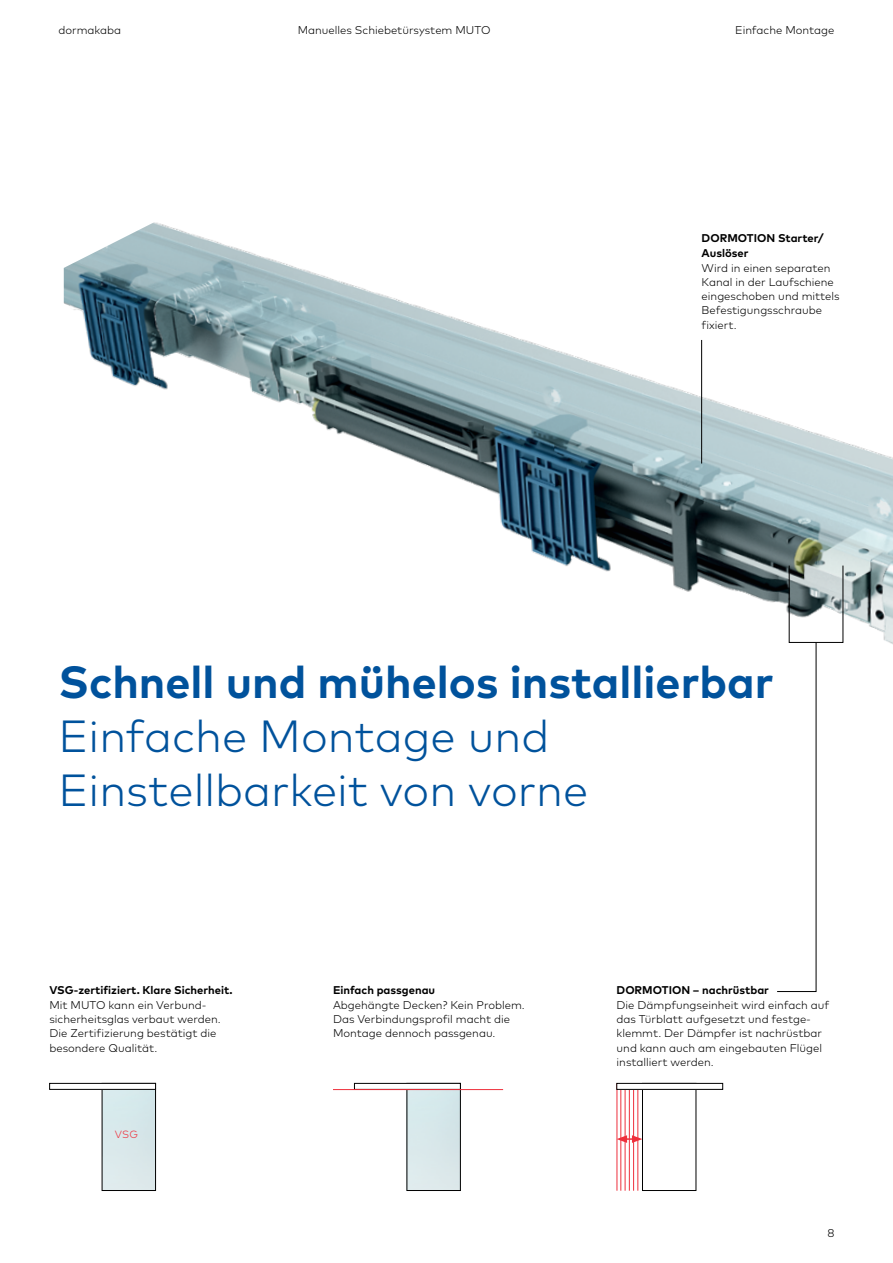
<style>
.page{position:relative;width:893px;height:1263px;background:#fff}
.page>*{position:absolute;margin:0;border:0;box-sizing:border-box;transform-origin:0 0}
.t1{font:300 45px/54px "Mark Pro";color:#00529c}
.t2{font:700 45px "Mark Pro";color:#00529c}
.t3{font:300 11.25px/14.2px "Mark Pro";color:#000}
.t4{font:700 11.25px/15px "Mark Pro";color:#000}
.t5{font:300 10.5px "Mark Pro";color:#ee303c}
</style>
<div class="page">
<img style="left:64px;top:222px;width:829px;height:422px">
<hr style="left:701px;top:340px;width:1px;height:123px;background:#000">
<svg style="left:776px;top:642px;width:41px;height:350px"></svg>
<div style="left:789px;top:565px;width:54px;height:78px;border:1px solid #000"></div>
<div style="left:104px;top:1089px;width:50px;height:100px;background:#d8e9eb"></div>
<div style="left:102px;top:1083px;width:54px;height:108px;border:1px solid #000"></div>
<div style="left:50px;top:1083px;width:106px;height:6px;background:#fff"></div>
<div style="left:49px;top:1083px;width:107px;height:6px;border:1px solid #000"></div>
<hr style="left:617px;top:1083px;width:1px;height:108px;background:#ee303c">
<hr style="left:621px;top:1083px;width:1px;height:108px;background:#ee303c">
<hr style="left:625px;top:1083px;width:1px;height:108px;background:#ee303c">
<hr style="left:629px;top:1083px;width:1px;height:108px;background:#ee303c">
<hr style="left:633px;top:1083px;width:1px;height:108px;background:#ee303c">
<hr style="left:638px;top:1083px;width:1px;height:108px;background:#ee303c">
<svg style="left:617px;top:1135px;width:25px;height:8px"></svg>
<div style="left:642px;top:1083px;width:54px;height:108px;border:1px solid #000"></div>
<div style="left:617px;top:1083px;width:106px;height:6px;background:#fff"></div>
<div style="left:617px;top:1083px;width:106px;height:6px;border:1px solid #000"></div>
<div style="left:407px;top:1083px;width:54px;height:108px;border:1px solid #000"></div>
<div style="left:354px;top:1083px;width:106px;height:6px;background:#fff"></div>
<div style="left:354px;top:1083px;width:107px;height:6px;border:1px solid #000"></div>
<hr style="left:333px;top:1089px;width:170px;height:1px;background:#ee303c">
<p class="t3" style="left:58px;top:22px;width:64px">dormakaba</p>
<p class="t3" style="left:298px;top:22px;width:194px">Manuelles Schiebetürsystem MUTO</p>
<p class="t3" style="left:735px;top:22px;width:101px">Einfache Montage</p>
<p class="t4" style="left:702px;top:230px;width:124px">DORMOTION Starter/<br>Auslöser</p>
<p class="t3" style="left:702px;top:259px;width:140px">Wird in einen separaten<br>Kanal in der Laufschiene eingeschoben und mittels<br>Befestigungsschraube fixiert.</p>
<h1 class="t2" style="left:58px;top:647px;width:717px">Schnell und mühelos installierbar</h1>
<h1 class="t1" style="left:58px;top:705px;width:531px">Einfache Montage und<br>Einstellbarkeit von vorne</h1>
<p class="t4" style="left:49px;top:982px;width:185px">VSG-zertifiziert. Klare Sicherheit.</p>
<p class="t3" style="left:49px;top:997px;width:173px">Mit MUTO kann ein Verbund&shy;sicherheitsglas verbaut werden.<br>Die Zertifizierung bestätigt die besondere Qualität.</p>
<p class="t5" style="left:115px;top:1127px;width:25px">VSG</p>
<p class="t4" style="left:333px;top:982px;width:104px">Einfach passgenau</p>
<p class="t3" style="left:333px;top:997px;width:193px">Abgehängte Decken? Kein Problem.<br>Das Verbindungsprofil macht die<br>Montage dennoch passgenau.</p>
<p class="t4" style="left:617px;top:982px;width:154px">DORMOTION – nachrüstbar</p>
<p class="t3" style="left:617px;top:997px;width:214px">Die Dämpfungseinheit wird einfach auf das Türblatt aufgesetzt und festge&shy;klemmt. Der Dämpfer ist nachrüstbar und kann auch am eingebauten Flügel installiert werden.</p>
<p class="t3" style="left:827px;top:1225px;width:9px">8</p>
</div>
